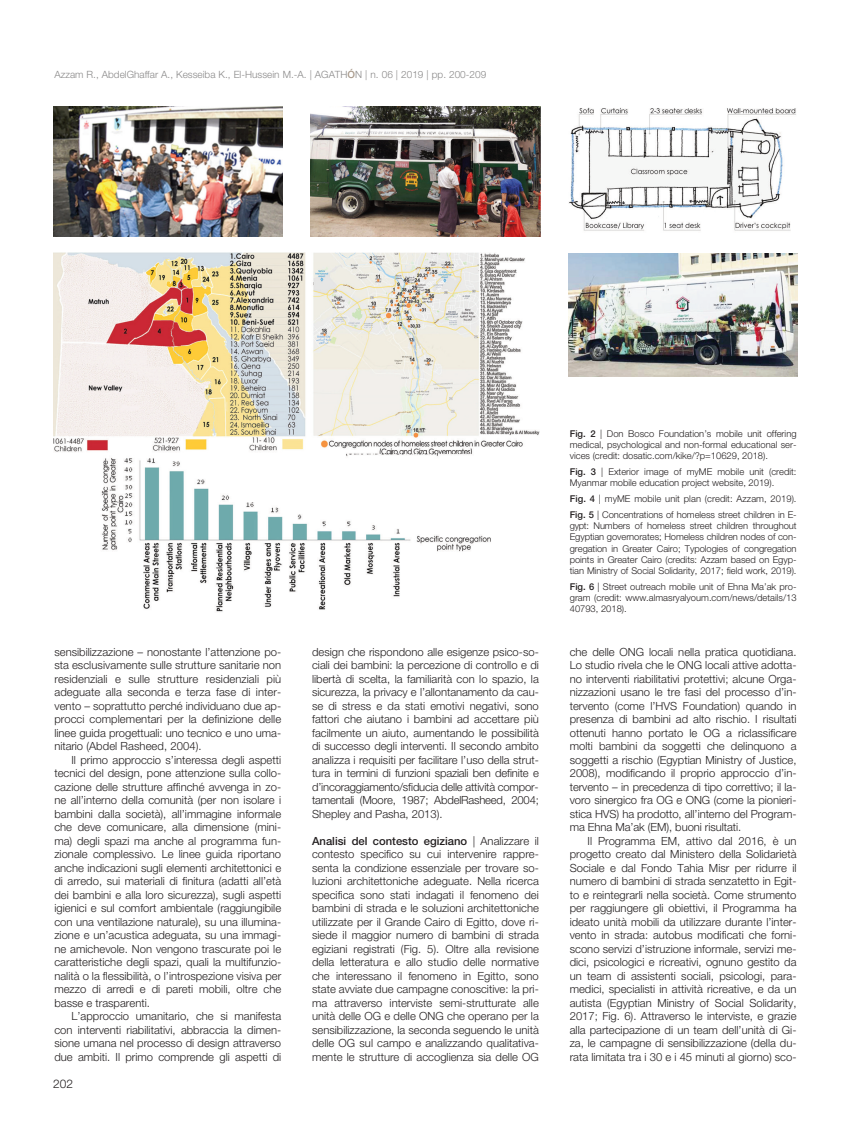
<style>
.page{position:relative;width:851px;height:1134px;background:#fff}
.page>*{position:absolute;margin:0;border:0;box-sizing:border-box;transform-origin:0 0}
.t1{font:300 11.88px "Helvetica Neue LT Std";color:#231f20}
.t2{font:300 11.25px/13.5px "Helvetica Neue LT Std";color:#231f20;text-align:justify}
.t3{font:300 10px "Helvetica Neue LT Std";color:#8a8989}
.t4{font:300 9.38px/11.2px "Helvetica Neue LT Std";color:#231f20;text-align:justify}
.s1{font-weight:500;color:#a79889}
.s2{font-weight:500}
</style>
<div class="page">
<img style="left:53px;top:106px;width:229px;height:130px">
<img style="left:311px;top:106px;width:229px;height:130px">
<img style="left:569px;top:108px;width:227px;height:123px">
<img style="left:53px;top:252px;width:487px;height:360px">
<img style="left:568px;top:253px;width:229px;height:123px">
<p class="t3" style="left:54px;top:70px;width:433px">Azzam R., AbdelGhaffar A., Kesseiba K., El-Hussein M.-A. | AGATH<span class="s1">Ó</span>N | n. 06 | 2019 | pp. 200-209</p>
<p class="t2" style="left:54px;top:646px;width:228px">sensibilizzazione – nonostante l’attenzione po&shy;sta esclusivamente sulle strutture sanitarie non residenziali e sulle strutture residenziali più adeguate alla seconda e terza fase di inter&shy;vento – soprattutto perché individuano due ap&shy;procci complementari per la definizione delle linee guida progettuali: uno tecnico e uno uma&shy;nitario (Abdel Rasheed, 2004).</p>
<p class="t2" style="left:54px;top:754px;width:228px;text-indent:17px">Il primo approccio s’interessa degli aspetti tecnici del design, pone attenzione sulla collo&shy;cazione delle strutture affinché avvenga in zo&shy;ne all’interno della comunità (per non isolare i bambini dalla società), all’immagine informale che deve comunicare, alla dimensione (mini&shy;ma) degli spazi ma anche al programma fun&shy;zionale complessivo. Le linee guida riportano anche indicazioni sugli elementi architettonici e di arredo, sui materiali di finitura (adatti all’età dei bambini e alla loro sicurezza), sugli aspetti igienici e sul comfort ambientale (raggiungibile con una ventilazione naturale), su una illumina&shy;zione e un’acustica adeguata, su una immagi&shy;ne amichevole. Non vengono trascurate poi le caratteristiche degli spazi, quali la multifunzio&shy;nalità o la flessibilità, o l’introspezione visiva per mezzo di arredi e di pareti mobili, oltre che basse e trasparenti.</p>
<p class="t2" style="left:54px;top:1010px;width:228px;text-indent:17px">L’approccio umanitario, che si manifesta con interventi riabilitativi, abbraccia la dimen&shy;sione umana nel processo di design attraverso due ambiti. Il primo comprende gli aspetti di</p>
<p class="t1" style="left:53px;top:1079px;width:21px">202</p>
<p class="t2" style="left:312px;top:646px;width:228px">design che rispondono alle esigenze psico-so&shy;ciali dei bambini: la percezione di controllo e di libertà di scelta, la familiarità con lo spazio, la sicurezza, la privacy e l’allontanamento da cau&shy;se di stress e da stati emotivi negativi, sono fattori che aiutano i bambini ad accettare più facilmente un aiuto, aumentando le possibilità di successo degli interventi. Il secondo ambito analizza i requisiti per facilitare l’uso della strut&shy;tura in termini di funzioni spaziali ben definite e d’incoraggiamento/sfiducia delle attività compor&shy;tamentali (Moore, 1987; AbdelRasheed, 2004; Shepley and Pasha, 2013).</p>
<p class="t2" style="left:312px;top:835px;width:228px"><span class="s2">Analisi del contesto egiziano</span> | Analizzare il contesto specifico su cui intervenire rappre&shy;senta la condizione essenziale per trovare so&shy;luzioni architettoniche adeguate. Nella ricerca specifica sono stati indagati il fenomeno dei bambini di strada e le soluzioni architettoniche utilizzate per il Grande Cairo di Egitto, dove ri&shy;siede il maggior numero di bambini di strada egiziani registrati (Fig. 5). Oltre alla revisione della letteratura e allo studio delle normative che interessano il fenomeno in Egitto, sono state avviate due campagne conoscitive: la pri&shy;ma attraverso interviste semi-strutturate alle unità delle OG e delle ONG che operano per la sensibilizzazione, la seconda seguendo le unità delle OG sul campo e analizzando qualitativa&shy;mente le strutture di accoglienza sia delle OG</p>
<p class="t4" style="left:569px;top:429px;width:228px"><span class="s2">Fig. 2</span> | Don Bosco Foundation’s mobile unit offering medical, psychological and non-formal educational ser&shy;vices (credit: dosatic.com/kike/?p=10629, 2018).</p>
<p class="t4" style="left:569px;top:467px;width:228px"><span class="s2">Fig. 3</span> | Exterior image of myME mobile unit (credit:<br>Myanmar mobile education project website, 2019).</p>
<p class="t4" style="left:569px;top:492px;width:228px;line-height:15.8px"><span class="s2">Fig. 4</span> | myME mobile unit plan (credit: Azzam, 2019).<br><span class="s2">Fig. 5</span> | Concentrations of homeless street children in E-</p>
<p class="t4" style="left:569px;top:521px;width:228px">gypt: Numbers of homeless street children throughout Egyptian governorates; Homeless children nodes of con&shy;gregation in Greater Cairo; Typologies of congregation points in Greater Cairo (credits: Azzam based on Egyp&shy;tian Ministry of Social Solidarity, 2017; field work, 2019).</p>
<p class="t4" style="left:569px;top:582px;width:228px"><span class="s2">Fig. 6</span> | Street outreach mobile unit of Ehna Ma’ak pro&shy;gram (credit: www.almasryalyoum.com/news/details/13<br>40793, 2018).</p>
<p class="t2" style="left:569px;top:646px;width:228px">che delle ONG locali nella pratica quotidiana.<br>Lo studio rivela che le ONG locali attive adotta&shy;no interventi riabilitativi protettivi; alcune Orga&shy;nizzazioni usano le tre fasi del processo d’in&shy;tervento (come l’HVS Foundation) quando in presenza di bambini ad alto rischio. I risultati ottenuti hanno portato le OG a riclassificare molti bambini da soggetti che delinquono a soggetti a rischio (Egyptian Ministry of Justice, 2008), modificando il proprio approccio d’in&shy;tervento – in precedenza di tipo correttivo; il la&shy;voro sinergico fra OG e ONG (come la pionieri&shy;stica HVS) ha prodotto, all’interno del Program&shy;ma Ehna Ma’ak (EM), buoni risultati.</p>
<p class="t2" style="left:569px;top:835px;width:228px;text-indent:18px">Il Programma EM, attivo dal 2016, è un progetto creato dal Ministero della Solidarietà Sociale e dal Fondo Tahia Misr per ridurre il numero di bambini di strada senzatetto in Egit&shy;to e reintegrarli nella società. Come strumento per raggiungere gli obiettivi, il Programma ha ideato unità mobili da utilizzare durante l’inter&shy;vento in strada: autobus modificati che forni&shy;scono servizi d’istruzione informale, servizi me&shy;dici, psicologici e ricreativi, ognuno gestito da un team di assistenti sociali, psicologi, para&shy;medici, specialisti in attività ricreative, e da un autista (Egyptian Ministry of Social Solidarity, 2017; Fig. 6). Attraverso le interviste, e grazie alla partecipazione di un team dell’unità di Gi&shy;za, le campagne di sensibilizzazione (della du&shy;rata limitata tra i 30 e i 45 minuti al giorno) sco-</p>
</div>
